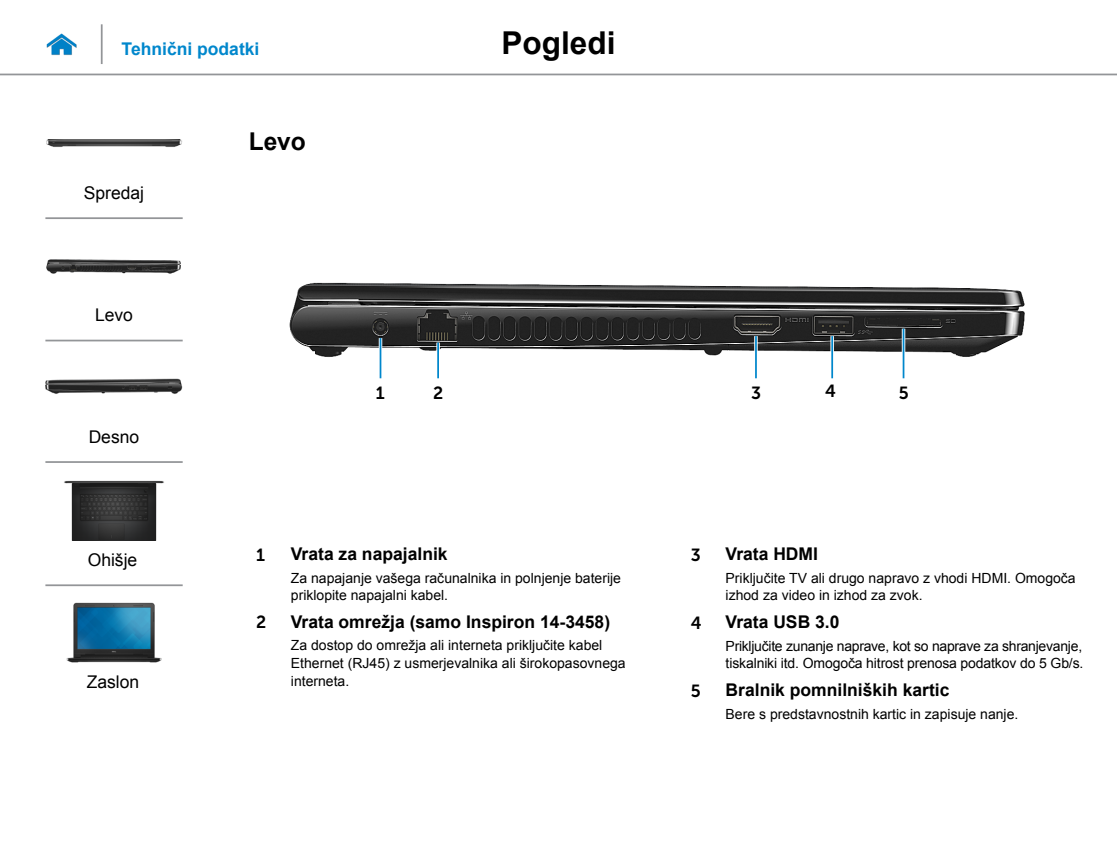
<style>
.page{position:relative;width:1117px;height:844px;background:#fff}
.page>*{position:absolute;margin:0;border:0;box-sizing:border-box;transform-origin:0 0}
.t1{font:700 31.5px "Arial";color:#000}
.Head2{font:700 24.5px "Arial";color:#000}
.Callout_Head{font:700 17.5px "Arial";color:#000}
.t2{font:17.5px "Arial";color:#000}
.t3{font:700 17.5px "Arial";color:#0087cc}
.Callout-L{font:17.5px "Museo Sans For Dell 700";color:#000}
.Callout_description{font:14px/17.5px "Arial";color:#000}
.Callout_description-2{font:14px/17.5px "Arial";letter-spacing:-.02em;color:#000}
</style>
<div class="page">
<hr style="left:0;top:74px;width:1116px;height:1px;background:#939598">
<img style="left:46px;top:33px;width:31px;height:23px">
<img style="left:289px;top:282px;width:736px;height:80px">
<svg style="left:436px;top:342px;width:4px;height:20px"></svg>
<hr style="left:437px;top:342px;width:2px;height:36px;background:#0087cc">
<svg style="left:378px;top:338px;width:4px;height:40px"></svg>
<hr style="left:379px;top:338px;width:2px;height:40px;background:#0087cc">
<hr style="left:754px;top:336px;width:3px;height:42px;background:#fff">
<hr style="left:755px;top:336px;width:1px;height:42px;background:#0087cc">
<hr style="left:830px;top:336px;width:3px;height:42px;background:#fff">
<hr style="left:831px;top:336px;width:1px;height:42px;background:#0087cc">
<svg style="left:901px;top:328px;width:4px;height:50px"></svg>
<hr style="left:902px;top:328px;width:2px;height:50px;background:#0087cc">
<hr style="left:101px;top:24px;width:2px;height:40px;background:#939598">
<img style="left:46px;top:139px;width:136px;height:8px">
<img style="left:46px;top:259px;width:135px;height:15px">
<img style="left:45px;top:378px;width:137px;height:16px">
<img style="left:64px;top:480px;width:100px;height:60px">
<img style="left:66px;top:602px;width:95px;height:60px">
<hr style="left:45px;top:217px;width:138px;height:2px;background:#939598">
<hr style="left:45px;top:339px;width:138px;height:2px;background:#939598">
<hr style="left:45px;top:461px;width:138px;height:2px;background:#939598">
<hr style="left:45px;top:584px;width:138px;height:2px;background:#939598">
<p class="t3" style="left:122px;top:37px;width:139px">Tehnični podatki</p>
<h1 class="t1" style="left:501px;top:22px;width:115px">Pogledi</h1>
<p class="t2" style="left:84px;top:181px;width:62px">Spredaj</p>
<p class="t2" style="left:95px;top:303px;width:39px">Levo</p>
<p class="t2" style="left:89px;top:425px;width:52px">Desno</p>
<p class="t2" style="left:88px;top:548px;width:51px">Ohišje</p>
<p class="t2" style="left:87px;top:670px;width:54px">Zaslon</p>
<p class="Head2" style="left:249px;top:125px;width:59px">Levo</p>
<p class="Callout-L" style="left:376px;top:383px;width:10px">1</p>
<p class="Callout-L" style="left:433px;top:383px;width:12px">2</p>
<p class="Callout-L" style="left:751px;top:383px;width:12px">3</p>
<p class="Callout-L" style="left:824px;top:380px;width:12px">4</p>
<p class="Callout-L" style="left:898px;top:383px;width:11px">5</p>
<p class="Callout-L" style="left:256px;top:544px;width:10px">1</p>
<p class="Callout_Head" style="left:291px;top:542px;width:158px">Vrata za napajalnik</p>
<p class="Callout_description" style="left:291px;top:569px;width:331px">Za napajanje vašega računalnika in polnjenje baterije priklopite napajalni kabel.</p>
<p class="Callout-L" style="left:256px;top:612px;width:12px">2</p>
<p class="Callout_Head" style="left:291px;top:610px;width:321px">Vrata omrežja (samo Inspiron 14-3458)</p>
<p class="Callout_description" style="left:291px;top:636px;width:336px">Za dostop do omrežja ali interneta priključite kabel<br>Ethernet (RJ45) z usmerjevalnika ali širokopasovnega interneta.</p>
<p class="Callout-L" style="left:690px;top:544px;width:12px">3</p>
<p class="Callout_Head" style="left:725px;top:542px;width:94px">Vrata HDMI</p>
<p class="Callout_description" style="left:725px;top:569px;width:351px">Priključite TV ali drugo napravo z vhodi HDMI. Omogoča izhod za video in izhod za zvok.</p>
<p class="Callout-L" style="left:690px;top:612px;width:12px">4</p>
<p class="Callout_Head" style="left:725px;top:610px;width:115px">Vrata USB 3.0</p>
<p class="Callout_description-2" style="left:725px;top:637px;width:359px">Priključite zunanje naprave, kot so naprave za shranjevanje, tiskalniki itd. Omogoča hitrost prenosa podatkov do 5 Gb/s.</p>
<p class="Callout-L" style="left:690px;top:680px;width:11px">5</p>
<p class="Callout_Head" style="left:725px;top:678px;width:225px">Bralnik pomnilniških kartic</p>
<p class="Callout_description" style="left:725px;top:705px;width:294px">Bere s predstavnostnih kartic in zapisuje nanje.</p>
</div>
